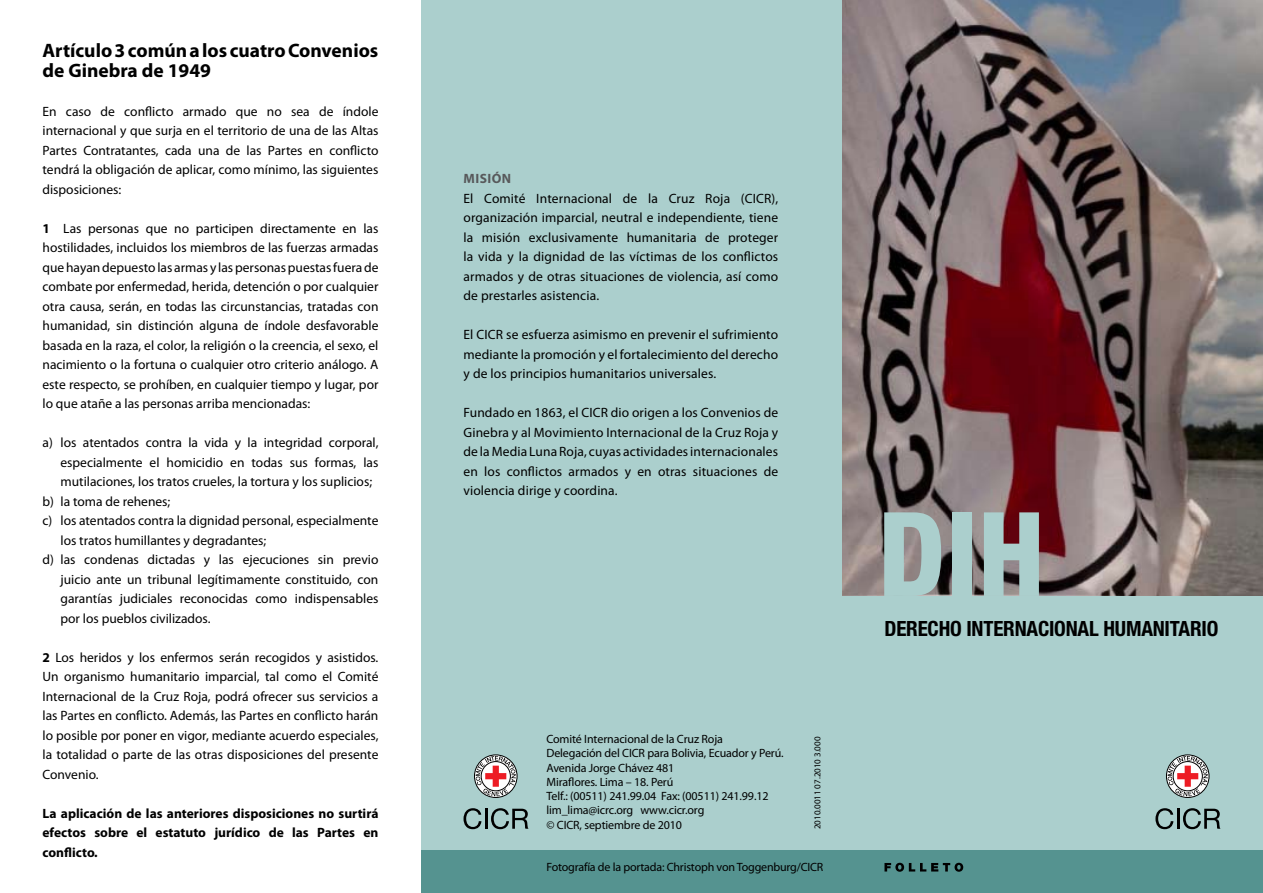
<style>
.page{position:relative;width:1263px;height:893px;background:#fff}
.page>*{position:absolute;margin:0;border:0;box-sizing:border-box;transform-origin:0 0}
.t1{font:800 condensed 117px "Helvetica Neue LT Std";color:#abcfcd}
.t2{font:700 condensed 21px "Helvetica Neue LT Std";letter-spacing:-.01em;color:#000}
.t3{font:700 19.5px/19.5px "Myriad Pro";color:#000}
.t4{font:13.5px/19.5px "Myriad Pro";color:#000;text-align:justify}
.t5{font:700 13.5px/19.5px "Myriad Pro";color:#000;text-align:justify}
.t6{font:700 13.5px "Myriad Pro";letter-spacing:.03em;color:#58595b}
.t7{font:12px/14.2px "Myriad Pro";letter-spacing:-.01em;color:#000}
.t8{font:9px "Myriad Pro";color:#000}
.s1{font-weight:700}
</style>
<div class="page">
<div style="left:421px;top:0;width:842px;height:893px;background:#abcfcd"></div>
<img style="left:842px;top:0;width:421px;height:595px">
<div style="left:421px;top:850px;width:842px;height:43px;background:#559390"></div>
<svg style="left:884px;top:863px;width:79px;height:9px"></svg>
<div style="left:1166px;top:755px;width:43px;height:43px;border:1px solid #000;border-radius:50%"></div>
<svg style="left:1167px;top:756px;width:41px;height:40px;background:#baa3a3"></svg>
<svg style="left:1155px;top:808px;width:18px;height:21px"></svg>
<hr style="left:1177px;top:809px;width:2px;height:20px;background:#000">
<svg style="left:1183px;top:808px;width:37px;height:21px"></svg>
<div style="left:474px;top:755px;width:43px;height:42px;background:#4e5e5d;border-radius:50%"></div>
<div style="left:474px;top:755px;width:43px;height:43px;border:1px solid #000;border-radius:50%"></div>
<svg style="left:476px;top:756px;width:40px;height:40px;background:#bba2a3"></svg>
<svg style="left:463px;top:808px;width:18px;height:21px"></svg>
<hr style="left:485px;top:809px;width:2px;height:20px;background:#000">
<svg style="left:491px;top:808px;width:37px;height:21px"></svg>
<h3 class="t3" style="left:43px;top:41px;width:337px">Artículo 3 común a los cuatro Convenios de Ginebra de 1949</h3>
<p class="t4" style="left:43px;top:102px;width:337px">En caso de conflicto armado que no sea de índole internacional y que surja en el territorio de una de las Altas Partes Contratantes, cada una de las Partes en conflicto tendrá la obligación de aplicar, como mínimo, las siguientes disposiciones:</p>
<p class="t4" style="left:43px;top:219px;width:337px"><span class="s1">1</span> Las personas que no participen directamente en las hostilidades, incluidos los miembros de las fuerzas armadas que hayan depuesto las armas y las personas puestas fuera de combate por enfermedad, herida, detención o por cualquier otra causa, serán, en todas las circunstancias, tratadas con humanidad, sin distinción alguna de índole desfavorable basada en la raza, el color, la religión o la creencia, el sexo, el nacimiento o la fortuna o cualquier otro criterio análogo. A este respecto, se prohíben, en cualquier tiempo y lugar, por lo que atañe a las personas arriba mencionadas:</p>
<p class="t4" style="left:43px;top:433px;width:337px">a) los atentados contra la vida y la integridad corporal,</p>
<p class="t4" style="left:61px;top:453px;width:319px">especialmente el homicidio en todas sus formas, las</p>
<p class="t4" style="left:61px;top:472px;width:313px">mutilaciones, los tratos crueles, la tortura y los suplicios;</p>
<p class="t4" style="left:43px;top:492px;width:129px">b) la toma de rehenes;</p>
<p class="t4" style="left:43px;top:511px;width:337px">c) los atentados contra la dignidad personal, especialmente</p>
<p class="t4" style="left:61px;top:531px;width:207px">los tratos humillantes y degradantes;</p>
<p class="t4" style="left:43px;top:550px;width:337px">d) las condenas dictadas y las ejecuciones sin previo</p>
<p class="t4" style="left:61px;top:570px;width:319px">juicio ante un tribunal legítimamente constituido, con</p>
<p class="t4" style="left:61px;top:589px;width:319px">garantías judiciales reconocidas como indispensables</p>
<p class="t4" style="left:61px;top:609px;width:152px">por los pueblos civilizados.</p>
<p class="t4" style="left:43px;top:648px;width:337px"><span class="s1">2</span> Los heridos y los enfermos serán recogidos y asistidos.<br>Un organismo humanitario imparcial, tal como el Comité Internacional de la Cruz Roja, podrá ofrecer sus servicios a las Partes en conflicto. Además, las Partes en conflicto harán lo posible por poner en vigor, mediante acuerdo especiales, la totalidad o parte de las otras disposiciones del presente Convenio.</p>
<p class="t5" style="left:43px;top:803px;width:337px">La aplicación de las anteriores disposiciones no surtirá efectos sobre el estatuto jurídico de las Partes en conflicto.</p>
<p class="t6" style="left:464px;top:171px;width:49px">Misión</p>
<p class="t4" style="left:463px;top:189px;width:316px">El Comité Internacional de la Cruz Roja (CICR), organización imparcial, neutral e independiente, tiene la misión exclusivamente humanitaria de proteger la vida y la dignidad de las víctimas de los conflictos armados y de otras situaciones de violencia, así como de prestarles asistencia.</p>
<p class="t4" style="left:463px;top:325px;width:316px">El CICR se esfuerza asimismo en prevenir el sufrimiento mediante la promoción y el fortalecimiento del derecho y de los principios humanitarios universales.</p>
<p class="t4" style="left:463px;top:403px;width:316px">Fundado en 1863, el CICR dio origen a los Convenios de Ginebra y al Movimiento Internacional de la Cruz Roja y de la Media Luna Roja, cuyas actividades internacionales en los conflictos armados y en otras situaciones de violencia dirige y coordina.</p>
<p class="t7" style="left:546px;top:732px;width:239px">Comité Internacional de la Cruz Roja<br>Delegación del CICR para Bolivia, Ecuador y Perú.<br>Avenida Jorge Chávez 481<br>Miraflores. Lima – 18. Perú<br>Telf.: (00511) 241.99.04 Fax: (00511) 241.99.12 lim_lima@icrc.org www.cicr.org<br>© CICR, septiembre de 2010</p>
<p class="t7" style="left:546px;top:860px;width:278px">Fotografía de la portada: Christoph von Toggenburg/CICR</p>
<p class="t8" style="left:812px;top:829px;width:94px;rotate:-90deg">2010.0011 07.2010 3.000</p>
<h1 class="t1" style="left:878px;top:482px;width:168px">DIH</h1>
<h2 class="t2" style="left:884px;top:616px;width:335px">DERECHO INTERNACIONAL HUMANITARIO</h2>
</div>
